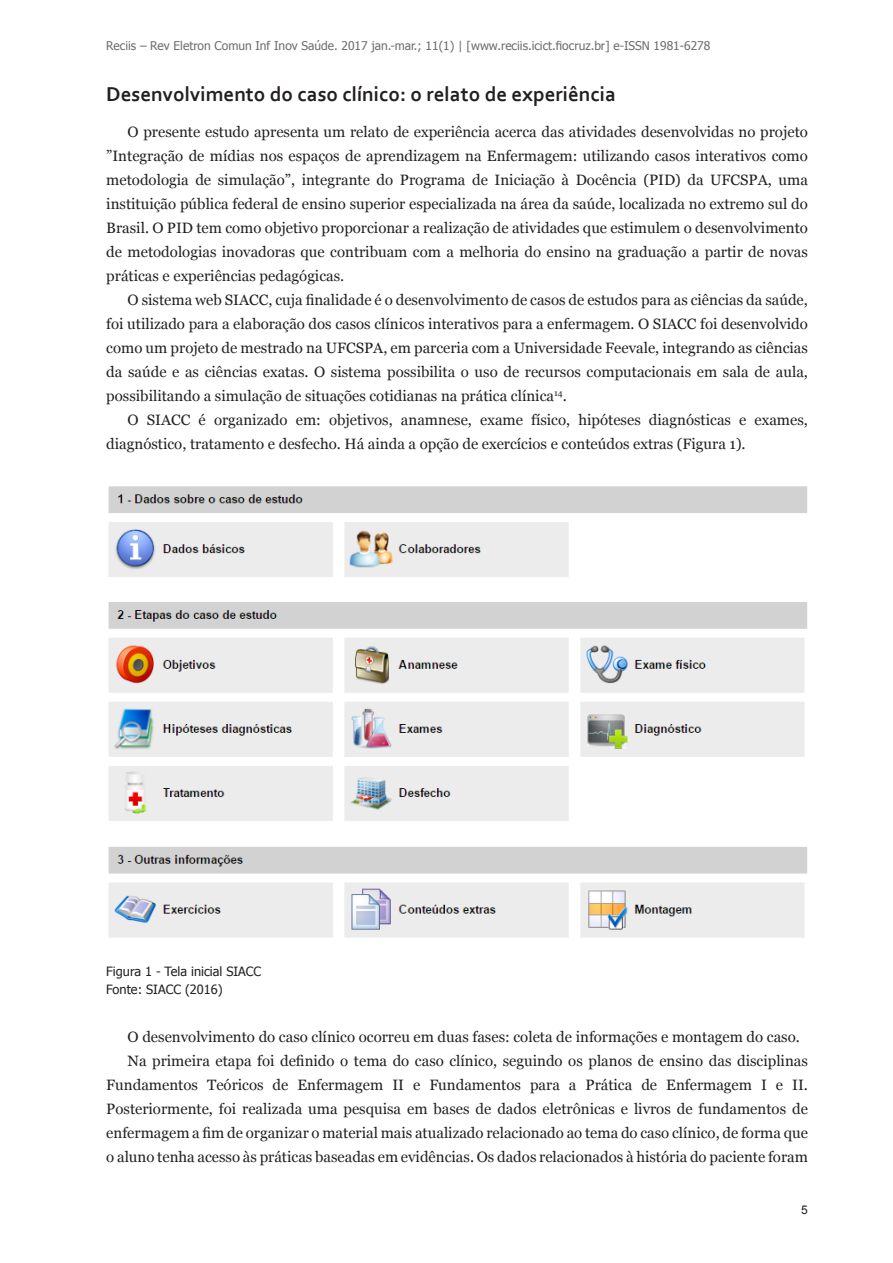
<style>
.page{position:relative;width:893px;height:1263px;background:#fff}
.page>*{position:absolute;margin:0;border:0;box-sizing:border-box;transform-origin:0 0}
.t1{font:700 21px "Corbel";color:#231f20}
.t2{font:15px/24px "Georgia";color:#231f20;text-align:justify}
.t3{font:12.75px/18px "Tahoma";color:#231f20}
.t4{font:12px "Tahoma";color:#6c6d70}
.t5{font:12px "Arial";color:#231f20}
</style>
<div class="page">
<img style="left:108px;top:486px;width:699px;height:452px">
<p class="t4" style="left:106px;top:38px;width:606px">Reciis – Rev Eletron Comun Inf Inov Saúde. 2017 jan.-mar.; 11(1) | [www.reciis.icict.fiocruz.br] e-ISSN 1981-6278</p>
<h1 class="t1" style="left:106px;top:81px;width:511px">Desenvolvimento do caso clínico: o relato de experiência</h1>
<p class="t2" style="left:106px;top:121px;width:703px;text-indent:21px">O presente estudo apresenta um relato de experiência acerca das atividades desenvolvidas no projeto ”Integração de mídias nos espaços de aprendizagem na Enfermagem: utilizando casos interativos como metodologia de simulação”, integrante do Programa de Iniciação à Docência (PID) da UFCSPA, uma instituição pública federal de ensino superior especializada na área da saúde, localizada no extremo sul do Brasil. O PID tem como objetivo proporcionar a realização de atividades que estimulem o desenvolvimento de metodologias inovadoras que contribuam com a melhoria do ensino na graduação a partir de novas práticas e experiências pedagógicas.</p>
<p class="t2" style="left:106px;top:289px;width:703px;text-indent:21px">O sistema web SIACC, cuja finalidade é o desenvolvimento de casos de estudos para as ciências da saúde, foi utilizado para a elaboração dos casos clínicos interativos para a enfermagem. O SIACC foi desenvolvido como um projeto de mestrado na UFCSPA, em parceria com a Universidade Feevale, integrando as ciências da saúde e as ciências exatas. O sistema possibilita o uso de recursos computacionais em sala de aula, possibilitando a simulação de situações cotidianas na prática clínica<sup>14</sup>.</p>
<p class="t2" style="left:106px;top:409px;width:703px;text-indent:21px">O SIACC é organizado em: objetivos, anamnese, exame físico, hipóteses diagnósticas e exames, diagnóstico, tratamento e desfecho. Há ainda a opção de exercícios e conteúdos extras (Figura 1).</p>
<p class="t3" style="left:106px;top:962px;width:156px">Figura 1 - Tela inicial SIACC<br>Fonte: SIACC (2016)</p>
<p class="t2" style="left:128px;top:1025px;width:674px">O desenvolvimento do caso clínico ocorreu em duas fases: coleta de informações e montagem do caso.</p>
<p class="t2" style="left:128px;top:1049px;width:682px">Na primeira etapa foi definido o tema do caso clínico, seguindo os planos de ensino das disciplinas</p>
<p class="t2" style="left:106px;top:1073px;width:703px">Fundamentos Teóricos de Enfermagem II e Fundamentos para a Prática de Enfermagem I e II.</p>
<p class="t2" style="left:106px;top:1097px;width:703px">Posteriormente, foi realizada uma pesquisa em bases de dados eletrônicas e livros de fundamentos de</p>
<p class="t2" style="left:106px;top:1121px;width:703px">enfermagem a fim de organizar o material mais atualizado relacionado ao tema do caso clínico, de forma que</p>
<p class="t2" style="left:106px;top:1145px;width:703px">o aluno tenha acesso às práticas baseadas em evidências. Os dados relacionados à história do paciente foram</p>
<p class="t5" style="left:801px;top:1202px;width:8px">5</p>
</div>
